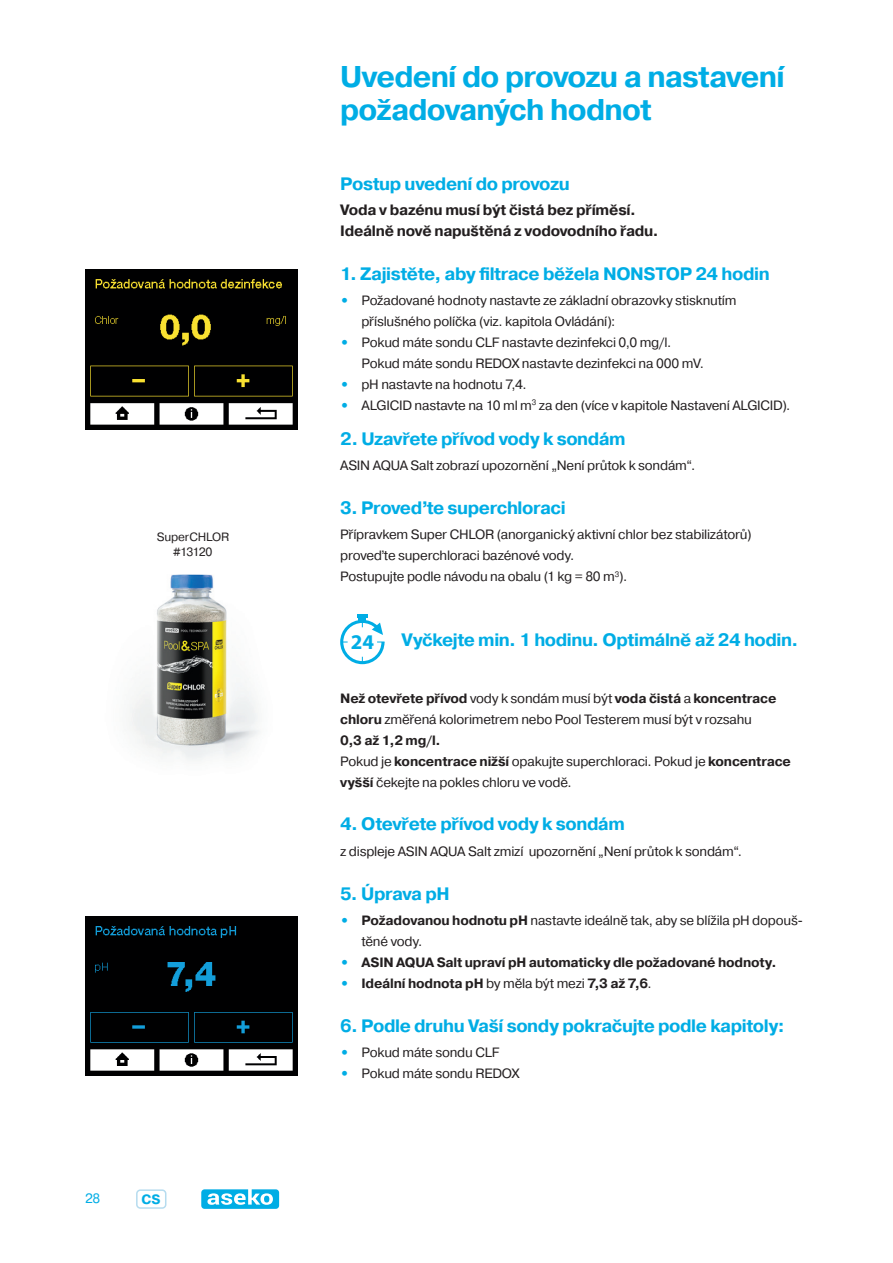
<style>
.page{position:relative;width:893px;height:1263px;background:#fff}
.page>*{position:absolute;margin:0;border:0;box-sizing:border-box;transform-origin:0 0}
.t1{font:700 30px/33px "Pragmatica";letter-spacing:-.03em;color:#00ade5}
.t2{font:700 21px "Myriad Pro";color:#00ade5}
.t3{font:700 18px "Pragmatica";letter-spacing:-.025em;color:#00ade5}
.t4{font:700 15px/21px "Pragmatica";letter-spacing:-.015em;color:#231f20}
.t5{font:13.5px/21px "Pragmatica";letter-spacing:-.015em;color:#231f20}
.t6{font:700 13.5px "Pragmatica";letter-spacing:-.015em;color:#231f20}
.t7{font:13.5px "Pragmatica";color:#00ade5}
.t8{font:700 13.5px "Pragmatica";color:#00ade5}
.t9{font:12px/15px "Pragmatica";letter-spacing:-.015em;color:#231f20;text-align:center}
.s1{font-weight:700;color:#00ade5}
.s2{font-weight:700}
.s3{color:#00ade5}
.s4{font-weight:400}
</style>
<div class="page">
<div style="left:136px;top:1189px;width:30px;height:20px;border:2px solid #b6dcef;border-radius:4px"></div>
<svg style="left:201px;top:1189px;width:78px;height:20px"></svg>
<svg style="left:340px;top:614px;width:45px;height:51px"></svg>
<img style="left:129px;top:574px;width:130px;height:187px">
<img style="left:85px;top:270px;width:213px;height:159px">
<img style="left:85px;top:916px;width:213px;height:160px">
<p class="t9" style="left:157px;top:530px;width:74px">SuperCHLOR #13120</p>
<p class="t7" style="left:85px;top:1190px;width:17px">28</p>
<p class="t8" style="left:141px;top:1190px;width:20px">CS</p>
<h1 class="t1" style="left:340px;top:61px;width:446px">Uvedení do provozu a nastavení požadovaných hodnot</h1>
<h3 class="t3" style="left:340px;top:172px;width:231px">Postup uvedení do provozu</h3>
<p class="t4" style="left:340px;top:199px;width:320px">Voda v bazénu musí být čistá bez příměsí.<br>Ideálně nově napuštěná z vodovodního řadu.</p>
<h3 class="t3" style="left:340px;top:262px;width:431px">1. Zajistěte, aby filtrace běžela NONSTOP 24 hodin</h3>
<p class="t5" style="left:361px;top:290px;width:377px;text-indent:-21px"><span class="s1">•</span> Požadované hodnoty nastavte ze základní obrazovky stisknutím příslušného políčka (viz. kapitola Ovládání):</p>
<p class="t5" style="left:361px;top:332px;width:344px;text-indent:-21px"><span class="s1">•</span> Pokud máte sondu CLF nastavte dezinfekci 0,0 mg/l.<br>Pokud máte sondu REDOX nastavte dezinfekci na 000 mV.</p>
<p class="t5" style="left:340px;top:374px;width:188px"><span class="s1">•</span> pH nastavte na hodnotu 7,4.</p>
<p class="t5" style="left:340px;top:395px;width:452px"><span class="s1">•</span> ALGICID nastavte na 10 ml m<sup>3</sup> za den (více v kapitole Nastavení ALGICID).</p>
<h3 class="t3" style="left:340px;top:427px;width:287px">2. Uzavřete přívod vody k sondám</h3>
<p class="t5" style="left:340px;top:456px;width:357px">ASIN AQUA Salt zobrazí upozornění „Není průtok k sondám“.</p>
<h3 class="t3" style="left:340px;top:496px;width:227px">3. Proveďte superchloraci</h3>
<p class="t5" style="left:340px;top:525px;width:413px">Přípravkem Super CHLOR (anorganický aktivní chlor bez stabilizátorů) proveďte superchloraci bazénové vody.<br>Postupujte podle návodu na obalu (1 kg = 80 m<sup>3</sup>).</p>
<h2 class="t2" style="left:351px;top:630px;width:25px">24</h2>
<h3 class="t3" style="left:402px;top:628px;width:398px">Vyčkejte min. 1 hodinu. Optimálně až 24 hodin.</h3>
<p class="t5" style="left:340px;top:688px;width:452px"><span class="s2">Než otevřete přívod</span> vody k sondám musí být <span class="s2">voda čistá</span> a <span class="s2">koncentrace chloru</span> změřená kolorimetrem nebo Pool Testerem musí být v rozsahu<br><span class="s2">0,3 až 1,2 mg/l.<br></span>Pokud je <span class="s2">koncentrace nižší</span> opakujte superchloraci. Pokud je <span class="s2">koncentrace vyšší</span> čekejte na pokles chloru ve vodě.</p>
<h3 class="t3" style="left:340px;top:813px;width:286px">4. Otevřete přívod vody k sondám</h3>
<p class="t5" style="left:340px;top:841px;width:403px">z displeje ASIN AQUA Salt zmizí upozornění „Není průtok k sondám“.</p>
<h3 class="t3" style="left:340px;top:882px;width:111px">5. Úprava pH</h3>
<p class="t5" style="left:361px;top:910px;width:443px;text-indent:-21px"><span class="s1">•</span> <span class="s2">Požadovanou hodnotu pH</span> nastavte ideálně tak, aby se blížila pH dopouš&shy;těné vody.</p>
<p class="t6" style="left:340px;top:953px;width:438px"><span class="s3">•</span> ASIN AQUA Salt upraví pH automaticky dle požadované hodnoty.</p>
<p class="t6" style="left:340px;top:974px;width:313px"><span class="s3">•</span> Ideální hodnota pH <span class="s4">by měla být mezi</span> 7,3 až 7,6<span class="s4">.</span></p>
<h3 class="t3" style="left:340px;top:1014px;width:446px">6. Podle druhu Vaší sondy pokračujte podle kapitoly:</h3>
<p class="t5" style="left:340px;top:1042px;width:161px"><span class="s1">•</span> Pokud máte sondu CLF</p>
<p class="t5" style="left:340px;top:1063px;width:181px"><span class="s1">•</span> Pokud máte sondu REDOX</p>
</div>
